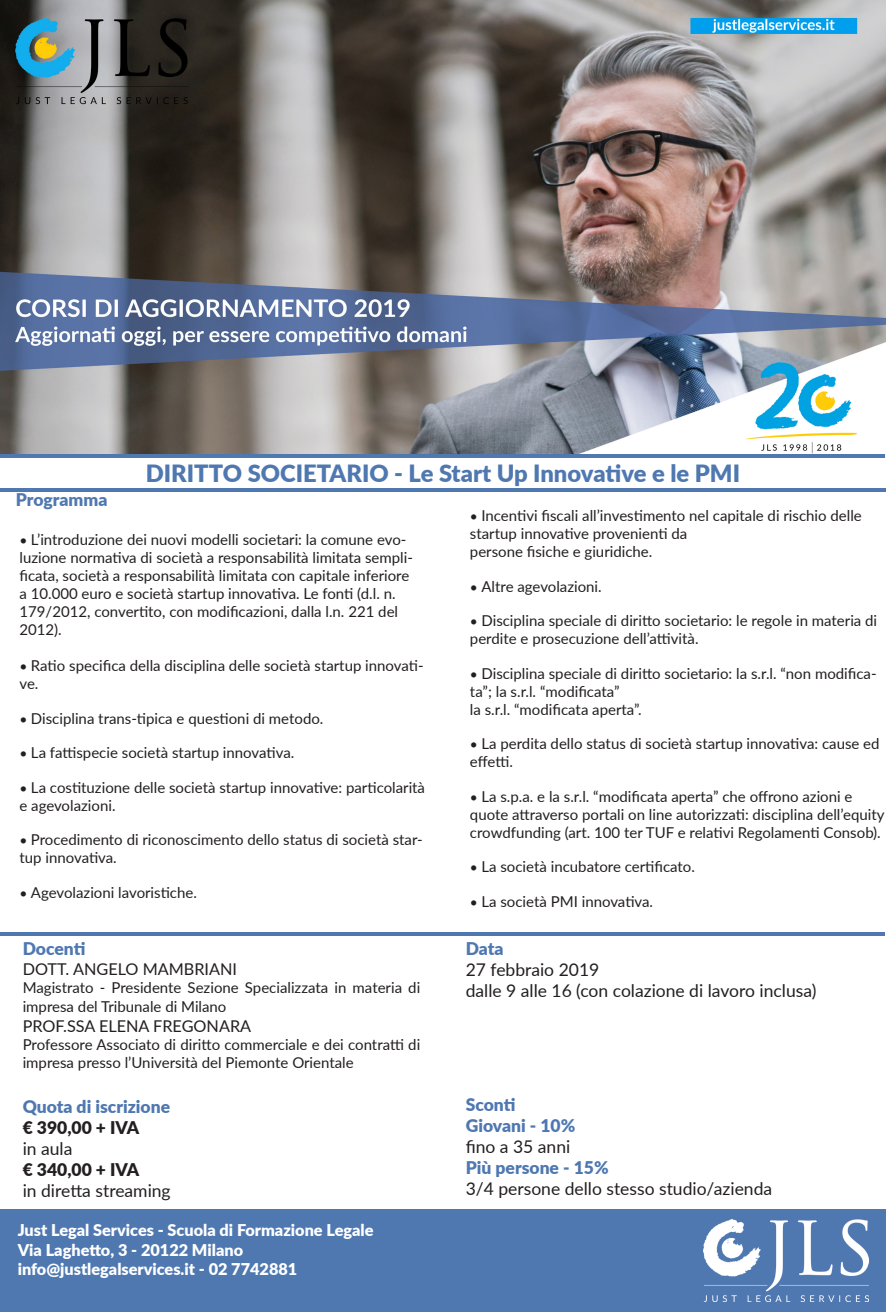
<style>
.page{position:relative;width:886px;height:1312px;background:#fff}
.page>*{position:absolute;margin:0;border:0;box-sizing:border-box;transform-origin:0 0}
.t1{font:900 23.75px "Lato";color:#4f78b1}
.t2{font:17.5px "Lato";color:#231f20}
.t3{font:900 17.5px "Lato";color:#4f78b1}
.t4{font:900 17.5px "Lato";color:#231f20}
.t5{font:900 16.25px "Lato";color:#fff}
.t6{font:16.25px "Lato";color:#231f20}
.t7{font:15px/18px "Lato";color:#231f20}
.s1{font-size:13.75px}
</style>
<div class="page">
<img style="left:0;top:0;width:886px;height:454px">
<div style="left:0;top:1208px;width:886px;height:103px;background:#4f78b1"></div>
<img style="left:703px;top:1219px;width:165px;height:82px">
<hr style="left:0;top:454px;width:884px;height:3px;background:#4f78b1">
<hr style="left:0;top:488px;width:886px;height:4px;background:#4f78b1">
<hr style="left:0;top:932px;width:884px;height:3px;background:#4f78b1">
<p class="t1" style="left:146px;top:455px;width:596px">DIRITTO SOCIETARIO - Le Start Up Innovative e le PMI</p>
<p class="t3" style="left:16px;top:486px;width:93px">Programma</p>
<p class="t7" style="left:19px;top:530px;width:395px"><span class="s1">•</span> L’introduzione dei nuovi modelli societari: la comune evo&shy;luzione normativa di società a responsabilità limitata sempli&shy;ficata, società a responsabilità limitata con capitale inferiore a 10.000 euro e società startup innovativa. Le fonti (d.l. n.<br>179/2012, convertito, con modificazioni, dalla l.n. 221 del 2012).</p>
<p class="t7" style="left:19px;top:656px;width:406px"><span class="s1">•</span> Ratio specifica della disciplina delle società startup innovati&shy;ve.</p>
<p class="t7" style="left:19px;top:708px;width:305px"><span class="s1">•</span> Disciplina trans-tipica e questioni di metodo.</p>
<p class="t7" style="left:19px;top:743px;width:276px"><span class="s1">•</span> La fattispecie società startup innovativa.</p>
<p class="t7" style="left:19px;top:777px;width:407px"><span class="s1">•</span> La costituzione delle società startup innovative: particolarità e agevolazioni.</p>
<p class="t7" style="left:19px;top:830px;width:405px"><span class="s1">•</span> Procedimento di riconoscimento dello status di società star&shy;tup innovativa.</p>
<p class="t7" style="left:19px;top:882px;width:179px"><span class="s1">•</span> Agevolazioni lavoristiche.</p>
<p class="t3" style="left:23px;top:935px;width:64px">Docenti</p>
<p class="t6" style="left:23px;top:956px;width:216px">DOTT. ANGELO MAMBRIANI</p>
<p class="t7" style="left:23px;top:976px;width:399px;line-height:19.5px">Magistrato - Presidente Sezione Specializzata in materia di impresa del Tribunale di Milano</p>
<p class="t6" style="left:23px;top:1013px;width:230px">PROF.SSA ELENA FREGONARA</p>
<p class="t7" style="left:23px;top:1034px;width:399px">Professore Associato di diritto commerciale e dei contratti di impresa presso l’Università del Piemonte Orientale</p>
<p class="t3" style="left:23px;top:1093px;width:149px">Quota di iscrizione</p>
<p class="t4" style="left:23px;top:1114px;width:118px">€ 390,00 + IVA</p>
<p class="t2" style="left:23px;top:1135px;width:51px">in aula</p>
<p class="t4" style="left:23px;top:1156px;width:118px">€ 340,00 + IVA</p>
<p class="t2" style="left:23px;top:1177px;width:150px">in diretta streaming</p>
<p class="t5" style="left:18px;top:1217px;width:357px">Just Legal Services - Scuola di Formazione Legale</p>
<p class="t5" style="left:18px;top:1237px;width:227px">Via Laghetto, 3 - 20122 Milano</p>
<p class="t5" style="left:18px;top:1256px;width:281px">info@justlegalservices.it - 02 7742881</p>
<p class="t7" style="left:470px;top:506px;width:393px"><span class="s1">•</span> Incentivi fiscali all’investimento nel capitale di rischio delle startup innovative provenienti da</p>
<p class="t7" style="left:470px;top:542px;width:184px">persone fisiche e giuridiche.</p>
<p class="t7" style="left:470px;top:576px;width:133px"><span class="s1">•</span> Altre agevolazioni.</p>
<p class="t7" style="left:470px;top:611px;width:409px"><span class="s1">•</span> Disciplina speciale di diritto societario: le regole in materia di perdite e prosecuzione dell’attività.</p>
<p class="t7" style="left:470px;top:663px;width:408px"><span class="s1">•</span> Disciplina speciale di diritto societario: la s.r.l. “non modifica&shy;ta”; la s.r.l. “modificata”</p>
<p class="t7" style="left:470px;top:699px;width:173px">la s.r.l. “modificata aperta”.</p>
<p class="t7" style="left:470px;top:734px;width:411px"><span class="s1">•</span> La perdita dello status di società startup innovativa: cause ed effetti.</p>
<p class="t7" style="left:470px;top:786px;width:416px"><span class="s1">•</span> La s.p.a. e la s.r.l. “modificata aperta” che offrono azioni e quote attraverso portali on line autorizzati: disciplina dell’equity crowdfunding (art. 100 ter TUF e relativi Regolamenti Consob).</p>
<p class="t7" style="left:470px;top:857px;width:226px"><span class="s1">•</span> La società incubatore certificato.</p>
<p class="t7" style="left:470px;top:891px;width:185px"><span class="s1">•</span> La società PMI innovativa.</p>
<p class="t3" style="left:466px;top:935px;width:39px">Data</p>
<p class="t2" style="left:466px;top:957px;width:135px">27 febbraio 2019</p>
<p class="t2" style="left:466px;top:978px;width:352px">dalle 9 alle 16 (con colazione di lavoro inclusa)</p>
<p class="t3" style="left:466px;top:1091px;width:51px">Sconti</p>
<p class="t3" style="left:466px;top:1112px;width:111px">Giovani - 10%</p>
<p class="t2" style="left:466px;top:1133px;width:106px">fino a 35 anni</p>
<p class="t3" style="left:466px;top:1154px;width:144px">Più persone - 15%</p>
<p class="t2" style="left:466px;top:1175px;width:308px">3/4 persone dello stesso studio/azienda</p>
</div>
